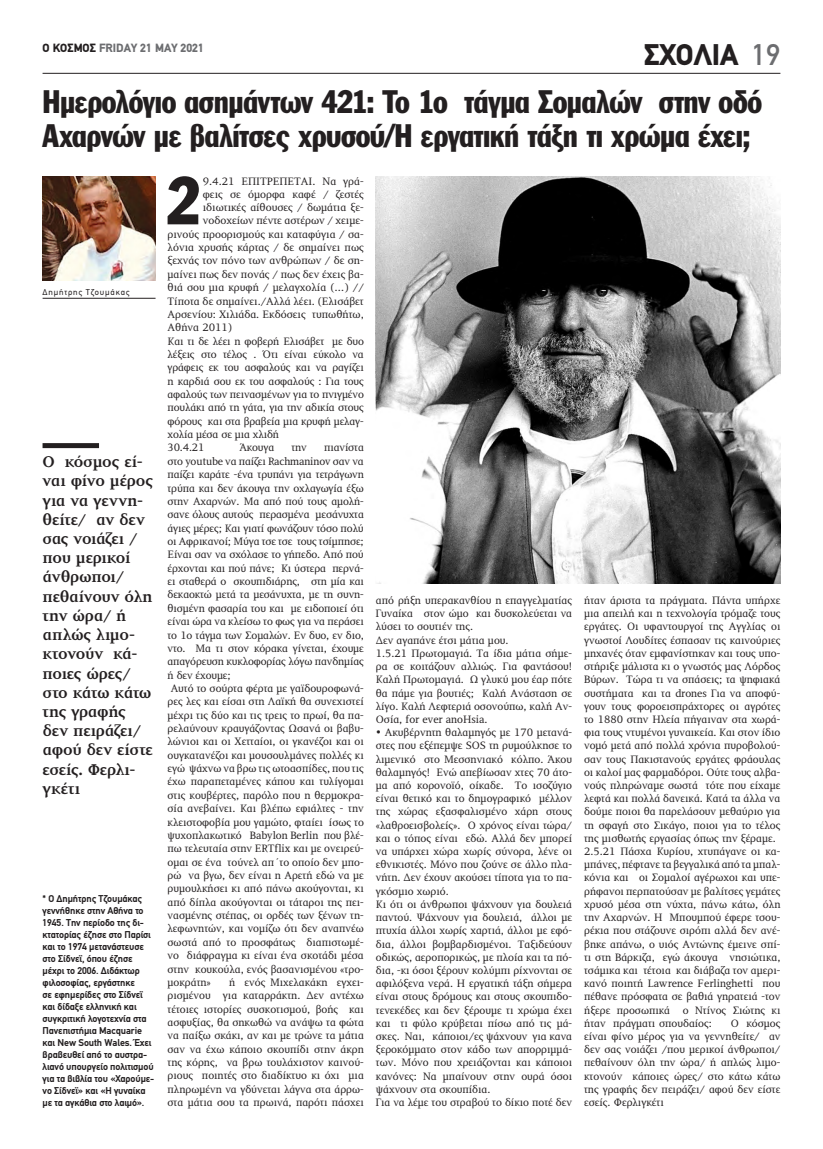
<style>
.page{position:relative;width:823px;height:1149px;background:#fff}
.page>*{position:absolute;margin:0;border:0;box-sizing:border-box;transform-origin:0 0}
.t1{font:66.6px "Franklin Gothic Greek Cond";color:#231f20}
.t2{font:32px/34px "Franklin Gothic Greek Cond";letter-spacing:-.015em;color:#231f20}
.t3{font:900 30px "PF Din Text";color:#231f20}
.t4{font:700 16px/19.2px "PF Diplomat";letter-spacing:-.015em;color:#231f20}
.t5{font:900 12px "PF Din Text";color:#6c6d70}
.t6{font:11px/13.2px "PF Diplomat";color:#231f20}
.t7{font:700 10px/12px "PF Din Text";letter-spacing:-.01em;color:#231f20}
.t8{font:8.5px "PF Din Text";letter-spacing:.1em;color:#231f20}
.s1{color:#231f20}
.s2{font-weight:500;color:#6c6d70}
</style>
<div class="page">
<hr style="left:43px;top:73px;width:737px;height:1px;background:#231f20">
<img style="left:375px;top:176px;width:405px;height:407px">
<hr style="left:43px;top:298px;width:112px;height:1px;background:#231f20">
<img style="left:43px;top:176px;width:112px;height:104px">
<div style="left:43px;top:443px;width:56px;height:5px;background:#231f20"></div>
<p class="t5" style="left:43px;top:40px;width:163px"><span class="s1">Ο ΚΟΣΜΟΣ</span> FRIDAY 21 MAY 2021</p>
<h3 class="t3" style="left:643px;top:37px;width:96px">ΣΧΟΛΙΑ</h3>
<h3 class="t3" style="left:637px;top:37px;width:144px">ΔΙΕΘΝΗ <span class="s2">19</span></h3>
<h2 class="t2" style="left:43px;top:84px;width:720px">Ημερολόγιο ασημάντων 421: Το 1ο τάγμα Σομαλών στην οδό<br>Αχαρνών με βαλίτσες χρυσού/Η εργατική τάξη τι χρώμα έχει;</h2>
<p class="t8" style="left:43px;top:287px;width:88px">Δημήτρης Τζουμάκας</p>
<h3 class="t4" style="left:43px;top:452px;width:112px">Ο κόσμος εί&shy;ναι φίνο μέρος για να γεννη&shy;θείτε/ αν δεν σας νοιάζει / που μερικοί άνθρωποι/ πεθαίνουν όλη την ώρα/ ή απλώς λιμο&shy;κτονούν κά&shy;ποιες ώρες/ στο κάτω κάτω της γραφής δεν πειράζει/ αφού δεν είστε εσείς. Φερλι&shy;γκέτι</h3>
<p class="t7" style="left:43px;top:892px;width:113px">* Ο Δημήτρης Τζουμάκας γεννήθηκε στην Αθήνα το<br>1945. Την περίοδο της δι&shy;κτατορίας έζησε στο Παρίσι και το 1974 μετανάστευσε στο Σίδνεϊ, όπου έζησε μέχρι το 2006. Διδάκτωρ φιλοσοφίας, εργάστηκε<br>σε εφημερίδες στο Σίδνεϊ και δίδαξε ελληνική και συγκριτική λογοτεχνία στα<br>Πανεπιστήμια Macquarie και New South Wales. Έχει βραβευθεί από το αυστρα&shy;λιανό υπουργείο πολιτισμού για τα βιβλία του «Χαρούμε&shy;νο Σίδνεϊ» και «Η γυναίκα με τα αγκάθια στο λαιμό».</p>
<h1 class="t1" style="left:166px;top:163px;width:35px">2</h1>
<p class="t6" style="left:203px;top:175px;width:162px">9.4.21 ΕΠΙΤΡΕΠΕΤΑΙ. Να γρά-</p>
<p class="t6" style="left:203px;top:188px;width:162px">φεις σε όμορφα καφέ / ζεστές</p>
<p class="t6" style="left:203px;top:201px;width:162px">ιδιωτικές αίθουσες / δωμάτια ξε-</p>
<p class="t6" style="left:203px;top:214px;width:162px">νοδοχείων πέντε αστέρων / χειμε-</p>
<p class="t6" style="left:167px;top:228px;width:198px">ρινούς προορισμούς και καταφύγια / σα-</p>
<p class="t6" style="left:167px;top:241px;width:198px">λόνια χρυσής κάρτας / δε σημαίνει πως</p>
<p class="t6" style="left:167px;top:254px;width:198px">ξεχνάς τον πόνο των ανθρώπων / δε ση-</p>
<p class="t6" style="left:167px;top:268px;width:198px">μαίνει πως δεν πονάς / πως δεν έχεις βα-</p>
<p class="t6" style="left:167px;top:281px;width:198px">θιά σου μια κρυφή / μελαγχολία (…) //</p>
<p class="t6" style="left:167px;top:294px;width:198px">Τίποτα δε σημαίνει./Αλλά λέει. (Ελισάβετ</p>
<p class="t6" style="left:167px;top:308px;width:198px">Αρσενίου: Χιλιάδα. Εκδόσεις τυπωθήτω,</p>
<p class="t6" style="left:167px;top:321px;width:66px">Αθήνα 2011)</p>
<p class="t6" style="left:167px;top:334px;width:198px">Και τι δε λέει η φοβερή Ελισάβετ με δυο</p>
<p class="t6" style="left:167px;top:348px;width:198px">λέξεις στο τέλος . Ότι είναι εύκολο να</p>
<p class="t6" style="left:167px;top:361px;width:198px">γράφεις εκ του ασφαλούς και να ραγίζει</p>
<p class="t6" style="left:167px;top:374px;width:198px">η καρδιά σου εκ του ασφαλούς : Για τους</p>
<p class="t6" style="left:167px;top:388px;width:198px">αφαλούς των πεινασμένων για το πνιγμένο</p>
<p class="t6" style="left:167px;top:401px;width:198px">πουλάκι από τη γάτα, για την αδικία στους</p>
<p class="t6" style="left:167px;top:414px;width:198px">φόρους και στα βραβεία μια κρυφή μελαγ-</p>
<p class="t6" style="left:167px;top:428px;width:113px">χολία μέσα σε μια χλιδή</p>
<p class="t6" style="left:167px;top:441px;width:38px">30.4.21</p>
<p class="t6" style="left:239px;top:441px;width:36px">Άκουγα</p>
<p class="t6" style="left:291px;top:441px;width:17px">την</p>
<p class="t6" style="left:167px;top:441px;width:198px;text-indent:157px">πιανίστα στο youtube να παίζει Rachmaninov σαν να παίζει καράτε -ένα τρυπάνι για τετράγωνη τρύπα και δεν άκουγα την οχλαγωγία έξω στην Αχαρνών. Μα από πού τους αμολή&shy;σανε όλους αυτούς περασμένα μεσάνυχτα άγιες μέρες; Και γιατί φωνάζουν τόσο πολύ οι Αφρικανοί; Μύγα τσε τσε τους τσίμπησε; Είναι σαν να σχόλασε το γήπεδο. Από πού έρχονται και πού πάνε; Κι ύστερα περνά&shy;ει σταθερά ο σκουπιδιάρης, στη μία και δεκαοκτώ μετά τα μεσάνυχτα, με τη συνη&shy;θισμένη φασαρία του και με ειδοποιεί ότι είναι ώρα να κλείσω το φως για να περάσει το 1ο τάγμα των Σομαλών. Εν δυο, εν διο, ντο. Μα τι στον κόρακα γίνεται, έχουμε απαγόρευση κυκλοφορίας λόγω πανδημίας ή δεν έχουμε;<br>Αυτό το σούρτα φέρτα με γαϊδουροφωνά&shy;ρες λες και είσαι στη Λαϊκή θα συνεχιστεί μέχρι τις δύο και τις τρεις το πρωί, θα πα&shy;ρελαύνουν κραυγάζοντας Ωσανά οι βαβυ&shy;λώνιοι και οι Χετταίοι, οι γκανέζοι και οι ουγκατανέζοι και μουσουλμάνες πολλές κι εγώ ψάχνω να βρω τις ωτοασπίδες, που τις έχω παραπεταμένες κάπου και τυλίγομαι στις κουβέρτες, παρόλο που η θερμοκρα&shy;σία ανεβαίνει. Και βλέπω εφιάλτες - την κλειστοφοβία μου γαμώτο, φταίει ίσως το ψυχοπλακωτικό Babylon Berlin που βλέ&shy;πω τελευταία στην ΕRΤflix και με ονειρεύ&shy;ομαι σε ένα τούνελ απ΄το οποίο δεν μπο&shy;ρώ να βγω, δεν είναι η Αρετή εδώ να με ρυμουλκήσει κι από πάνω ακούγονται, κι από δίπλα ακούγονται οι τάταροι της πει&shy;νασμένης στέπας, οι ορδές των ξένων τη&shy;λεφωνητών, και νομίζω ότι δεν αναπνέω σωστά από το προσφάτως διαπιστωμέ&shy;νο διάφραγμα κι είναι ένα σκοτάδι μέσα στην κουκούλα, ενός βασανισμένου «τρο&shy;μοκράτη»</p>
<p class="t6" style="left:167px;top:975px;width:198px;text-align:justify;text-indent:62px">ή ενός Μιχελακάκη εγχει&shy;ρισμένου για καταρράκτη. Δεν αντέχω τέτοιες ιστορίες συσκοτισμού, βοής και ασφυξίας, θα σηκωθώ να ανάψω τα φώτα να παίξω σκάκι, αν και με τρώνε τα μάτια σαν να έχω κάποιο σκουπίδι στην άκρη της κόρης, να βρω τουλάχιστον καινού&shy;ριους ποιητές στο διαδίκτυο κι όχι μια πληρωμένη να γδύνεται λάγνα στα άρρω&shy;στα μάτια σου τα πρωινά, παρότι πάσχει</p>
<p class="t6" style="left:375px;top:594px;width:198px">από ρήξη υπερακανθίου η επαγγελματίας Γυναίκα στον ώμο και δυσκολεύεται να λύσει το σουτιέν της.<br>Δεν αγαπάνε έτσι μάτια μου.<br>1.5.21 Πρωτομαγιά. Τα ίδια μάτια σήμε&shy;ρα σε κοιτάζουν αλλιώς. Για φαντάσου!<br>Καλή Πρωτομαγιά. Ω γλυκύ μου έαρ πότε θα πάμε για βουτιές; Καλή Ανάσταση σε λίγο. Καλή Λεφτεριά οσονούπω, καλή Αν-Οσία, for ever anoHsia.</p>
<p class="t6" style="left:375px;top:726px;width:198px">• Ακυβέρνητη θαλαμηγός με 170 μετανά&shy;στες που εξέπεμψε SOS τη ρυμούλκησε το λιμενικό στο Μεσσηνιακό κόλπο. Άκου θαλαμηγός! Ενώ απεβίωσαν χτες 70 άτο&shy;μα από κορονοϊό, οίκαδε. Το ισοζύγιο είναι θετικό και το δημογραφικό μέλλον της χώρας εξασφαλισμένο χάρη στους «λαθροεισβολείς». Ο χρόνος είναι τώρα/ και ο τόπος είναι εδώ. Αλλά δεν μπορεί να υπάρχει χώρα χωρίς σύνορα, λένε οι εθνικιστές. Μόνο που ζούνε σε άλλο πλα&shy;νήτη. Δεν έχουν ακούσει τίποτα για το πα&shy;γκόσμιο χωριό.<br>Κι ότι οι άνθρωποι ψάχνουν για δουλειά παντού. Ψάχνουν για δουλειά, άλλοι με πτυχία άλλοι χωρίς χαρτιά, άλλοι με εφό&shy;δια, άλλοι βομβαρδισμένοι. Ταξιδεύουν οδικώς, αεροπορικώς, με πλοία και τα πό&shy;δια, -κι όσοι ξέρουν κολύμπι ρίχνονται σε αφιλόξενα νερά. Η εργατική τάξη σήμερα είναι στους δρόμους και στους σκουπιδο&shy;τενεκέδες και δεν ξέρουμε τι χρώμα έχει και τι φύλο κρύβεται πίσω από τις μά&shy;σκες. Ναι, κάποιοι/ες ψάχνουν για κανα ξεροκόμματο στον κάδο των απορριμμά&shy;των. Μόνο που χρειάζονται και κάποιοι κανόνες: Να μπαίνουν στην ουρά όσοι ψάχνουν στα σκουπίδια.<br>Για να λέμε του στραβού το δίκιο ποτέ δεν</p>
<p class="t6" style="left:583px;top:594px;width:198px">ήταν άριστα τα πράγματα. Πάντα υπήρχε μια απειλή και η τεχνολογία τρόμαζε τους εργάτες. Οι υφαντουργοί της Αγγλίας οι γνωστοί Λουδίτες έσπασαν τις καινούριες μηχανές όταν εμφανίστηκαν και τους υπο&shy;στήριξε μάλιστα κι ο γνωστός μας Λόρδος Βύρων. Τώρα τι να σπάσεις; τα ψηφιακά συστήματα και τα drones Για να αποφύ&shy;γουν τους φοροεισπράχτορες οι αγρότες το 1880 στην Ηλεία πήγαιναν στα χωρά&shy;φια τους ντυμένοι γυναικεία. Και στον ίδιο νομό μετά από πολλά χρόνια πυροβολού&shy;σαν τους Πακιστανούς εργάτες φράουλας οι καλοί μας φαρμαδόροι. Ούτε τους αλβα&shy;νούς πληρώναμε σωστά τότε που είχαμε λεφτά και πολλά δανεικά. Κατά τα άλλα να δούμε ποιοι θα παρελάσουν μεθαύριο για τη σφαγή στο Σικάγο, ποιοι για το τέλος της μισθωτής εργασίας όπως την ξέραμε.<br>2.5.21 Πάσχα Κυρίου, χτυπάγανε οι κα&shy;μπάνες, πέφτανε τα βεγγαλικά από τα μπαλ&shy;κόνια και οι Σομαλοί αγέρωχοι και υπε&shy;ρήφανοι περπατούσαν με βαλίτσες γεμάτες χρυσό μέσα στη νύχτα, πάνω κάτω, όλη την Αχαρνών. Η Μπουμπού έφερε τσου&shy;ρέκια που στάζουνε σιρόπι αλλά δεν ανέ&shy;βηκε απάνω, ο υιός Αντώνης έμεινε σπί&shy;τι στη Βάρκιζα, εγώ άκουγα νησιώτικα, τσάμικα και τέτοια και διάβαζα τον αμερι&shy;κανό ποιητή Lawrence Ferlinghetti που πέθανε πρόσφατα σε βαθιά γηρατειά -τον ήξερε προσωπικά ο Ντίνος Σιώτης κι ήταν πράγματι σπουδαίος:</p>
<p class="t6" style="left:583px;top:1016px;width:198px;text-align:justify;text-indent:146px">Ο κόσμος είναι φίνο μέρος για να γεννηθείτε/ αν δεν σας νοιάζει /που μερικοί άνθρωποι/ πεθαίνουν όλη την ώρα/ ή απλώς λιμο&shy;κτονούν κάποιες ώρες/ στο κάτω κάτω της γραφής δεν πειράζει/ αφού δεν είστε εσείς. Φερλιγκέτι</p>
</div>
